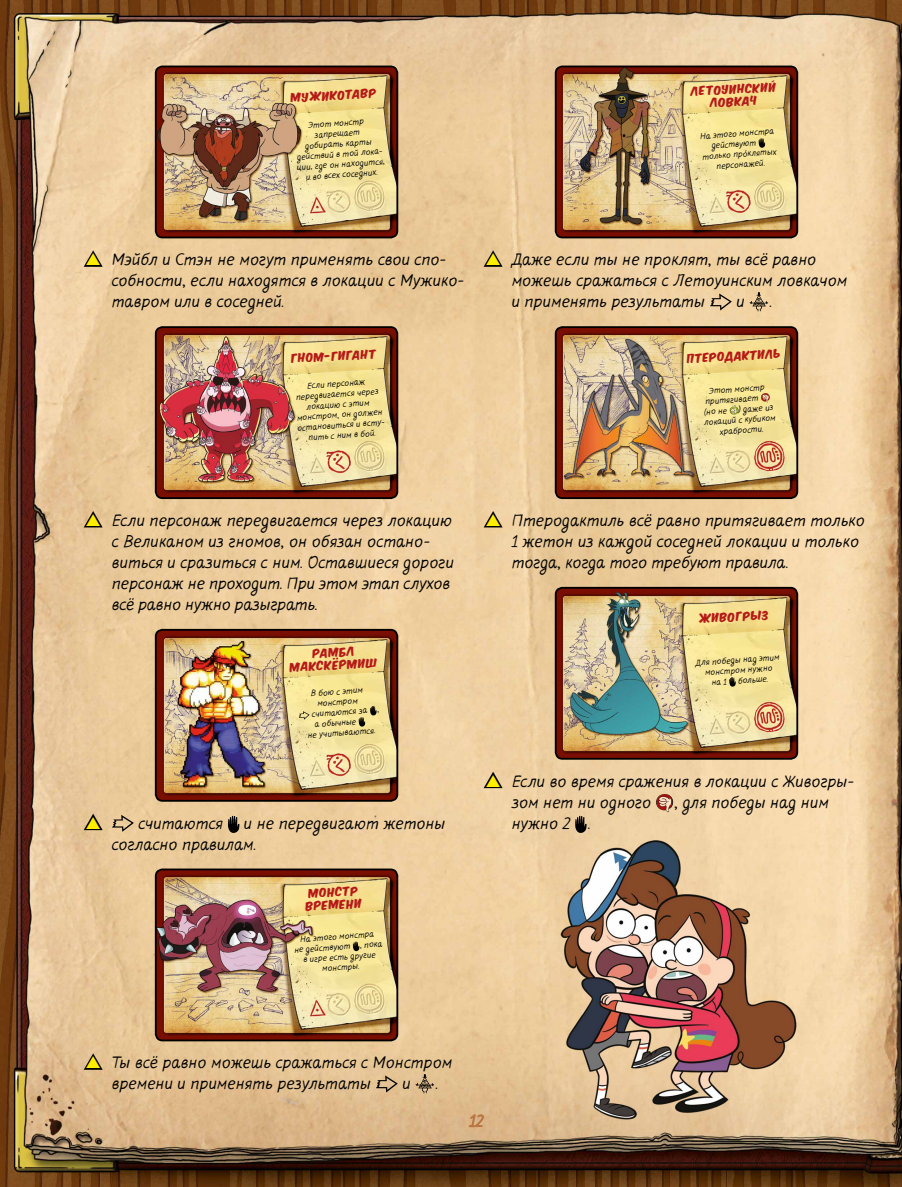
<style>
.page{position:relative;width:902px;height:1187px;background:#fff}
.page>*{position:absolute;margin:0;border:0;box-sizing:border-box;transform-origin:0 0}
.t1{font:16.5px/21px "Flow";letter-spacing:.025em;color:#000}
.t2{font:10.5px/12.6px "Komika Title Axis RUS LAT";color:#b51918;text-align:center}
.t3{font:8.55px/10.4px "Flow";color:#000;text-align:center}
</style>
<div class="page">
<img style="left:0;top:0;width:901px;height:1186px">
<svg style="left:468px;top:1112px;width:16px;height:15px"></svg>
<img style="left:156px;top:66px;width:241px;height:171px">
<div style="left:290px;top:89px;width:86px;height:14px;background:#f8e18e"></div>
<div style="left:155px;top:66px;width:243px;height:172px;border:2px solid #000;border-radius:7px"></div>
<img style="left:156px;top:327px;width:241px;height:171px">
<div style="left:291px;top:349px;width:85px;height:14px;background:#f8e18f"></div>
<div style="left:155px;top:326px;width:243px;height:173px;border:2px solid #000;border-radius:7px"></div>
<img style="left:156px;top:629px;width:241px;height:171px">
<svg style="left:289px;top:646px;width:88px;height:26px;background:#f5de8d"></svg>
<svg style="left:298px;top:711px;width:11px;height:8px"></svg>
<svg style="left:359px;top:706px;width:17px;height:20px"></svg>
<div style="left:155px;top:629px;width:243px;height:172px;border:2px solid #000;border-radius:7px"></div>
<svg style="left:112px;top:814px;width:22px;height:17px"></svg>
<svg style="left:228px;top:815px;width:11px;height:17px"></svg>
<img style="left:156px;top:869px;width:241px;height:171px">
<svg style="left:305px;top:886px;width:56px;height:25px"></svg>
<svg style="left:353px;top:941px;width:6px;height:10px"></svg>
<div style="left:155px;top:868px;width:243px;height:173px;border:2px solid #000;border-radius:7px"></div>
<svg style="left:375px;top:1075px;width:23px;height:17px"></svg>
<svg style="left:415px;top:1073px;width:19px;height:20px"></svg>
<img style="left:555px;top:66px;width:242px;height:171px">
<svg style="left:690px;top:80px;width:85px;height:28px;background:#f2dc8c"></svg>
<svg style="left:758px;top:138px;width:7px;height:10px"></svg>
<div style="left:554px;top:66px;width:244px;height:172px;border:2px solid #000;border-radius:7px"></div>
<svg style="left:709px;top:293px;width:22px;height:17px"></svg>
<svg style="left:749px;top:292px;width:19px;height:20px"></svg>
<img style="left:555px;top:327px;width:242px;height:171px">
<div style="left:686px;top:349px;width:94px;height:14px;background:#f8e18f"></div>
<svg style="left:760px;top:393px;width:9px;height:9px"></svg>
<svg style="left:729px;top:405px;width:9px;height:10px"></svg>
<div style="left:554px;top:326px;width:244px;height:173px;border:2px solid #000;border-radius:7px"></div>
<img style="left:555px;top:587px;width:242px;height:171px">
<div style="left:698px;top:610px;width:70px;height:13px;background:#f7e18e"></div>
<div style="left:554px;top:587px;width:244px;height:172px;border:2px solid #000;border-radius:7px"></div>
<svg style="left:655px;top:793px;width:18px;height:19px"></svg>
<svg style="left:575px;top:815px;width:11px;height:17px"></svg>
<img style="left:558px;top:837px;width:240px;height:284px">
<svg style="left:81px;top:247px;width:23px;height:22px"></svg>
<svg style="left:81px;top:508px;width:23px;height:22px"></svg>
<svg style="left:81px;top:810px;width:23px;height:22px"></svg>
<svg style="left:81px;top:1050px;width:23px;height:22px"></svg>
<svg style="left:481px;top:247px;width:23px;height:22px"></svg>
<svg style="left:481px;top:508px;width:23px;height:22px"></svg>
<svg style="left:481px;top:768px;width:23px;height:22px"></svg>
<svg style="left:711px;top:677px;width:24px;height:9px"></svg>
<p class="t2" style="left:291px;top:92px;width:87px;rotate:-3deg">Мужикотавр</p>
<p class="t3" style="left:294px;top:122px;width:89px;rotate:-4deg">Этот монстр запрещает<br>добирать карты действий в той лока&shy;ции, где он находится, и во всех соседних.</p>
<p class="t1" style="left:112px;top:251px;width:353px">Мэйбл и Стэн не могут применять свои спо&shy;собности, если находятся в локации с Мужико&shy;тавром или в соседней.</p>
<p class="t2" style="left:291px;top:353px;width:86px;rotate:-3deg">Гном-гигант</p>
<p class="t3" style="left:307px;top:381px;width:60px;rotate:-4deg">Если персонаж</p>
<p class="t3" style="left:296px;top:392px;width:84px;rotate:-4deg">передвигается через</p>
<p class="t3" style="left:306px;top:402px;width:64px;rotate:-4deg">локацию с этим</p>
<p class="t3" style="left:297px;top:413px;width:87px;rotate:-4deg">монстром, он должен</p>
<p class="t3" style="left:297px;top:423px;width:90px;rotate:-4deg">остановиться и всту-</p>
<p class="t3" style="left:308px;top:433px;width:69px;rotate:-4deg">пить с ним в бой.</p>
<p class="t1" style="left:112px;top:511px;width:343px">Если персонаж передвигается через локацию с Великаном из гномов, он обязан остано&shy;виться и сразиться с ним. Оставшиеся дороги персонаж не проходит. При этом этап слухов всё равно нужно разыграть.</p>
<p class="t2" style="left:289px;top:649px;width:88px;rotate:-3deg">Рамбл<br>Макcкёрмиш</p>
<p class="t3" style="left:310px;top:689px;width:54px;rotate:-4deg">В бою с этим</p>
<p class="t3" style="left:317px;top:699px;width:42px;rotate:-4deg">монстром</p>
<p class="t3" style="left:312px;top:709px;width:68px;rotate:-4deg">считаются за ,</p>
<p class="t3" style="left:315px;top:719px;width:43px;rotate:-4deg">а обычные</p>
<p class="t3" style="left:307px;top:730px;width:69px;rotate:-4deg">не учитываются.</p>
<p class="t1" style="left:112px;top:814px;width:335px;text-indent:132px">и не передвигают жетоны согласно правилам.</p>
<p class="t2" style="left:305px;top:888px;width:57px;rotate:-3deg">Монстр времени</p>
<p class="t3" style="left:293px;top:935px;width:89px;rotate:-4deg">На этого монстра<br>не действуют , пока в игре есть другие монстры.</p>
<p class="t1" style="left:139px;top:814px;width:86px">считаются</p>
<p class="t1" style="left:112px;top:1053px;width:341px">Ты всё равно можешь сражаться с Монстром времени и применять результаты</p>
<p class="t1" style="left:403px;top:1074px;width:9px">и</p>
<p class="t1" style="left:436px;top:1074px;width:4px">.</p>
<p class="t2" style="left:690px;top:86px;width:86px;rotate:-3deg">Летоуинский ловкач</p>
<p class="t3" style="left:700px;top:132px;width:76px;rotate:-4deg">На этого монстра</p>
<p class="t3" style="left:711px;top:141px;width:46px;rotate:-4deg">действуют</p>
<p class="t3" style="left:702px;top:152px;width:76px;rotate:-4deg">только про' клятых</p>
<p class="t3" style="left:716px;top:161px;width:50px;rotate:-4deg">персонажей.</p>
<p class="t1" style="left:512px;top:251px;width:336px">Даже если ты не проклят, ты всё равно можешь сражаться с Летоуинским ловкачом и применять результаты</p>
<p class="t1" style="left:736px;top:293px;width:9px">и</p>
<p class="t1" style="left:770px;top:293px;width:4px">.</p>
<p class="t2" style="left:686px;top:353px;width:95px;rotate:-3deg">Птеродактиль</p>
<p class="t3" style="left:702px;top:387px;width:63px;text-align:left;text-indent:6px;rotate:-4deg">Этот монстр притягивает (но не</p>
<p class="t3" style="left:738px;top:405px;width:36px;rotate:-4deg">) даже из</p>
<p class="t3" style="left:704px;top:418px;width:73px;rotate:-4deg">локаций с кубиком</p>
<p class="t3" style="left:719px;top:427px;width:45px;rotate:-4deg">храбрости.</p>
<p class="t1" style="left:512px;top:511px;width:354px">Птеродактиль всё равно притягивает только<br>1 жетон из каждой соседней локации и только тогда, когда того требуют правила.</p>
<p class="t2" style="left:698px;top:613px;width:71px;rotate:-3deg">Живогрыз</p>
<p class="t3" style="left:695px;top:658px;width:86px;rotate:-4deg">Для победы над этим</p>
<p class="t3" style="left:704px;top:668px;width:69px;rotate:-4deg">монстром нужно</p>
<p class="t3" style="left:737px;top:676px;width:31px;rotate:-4deg">больше.</p>
<p class="t1" style="left:512px;top:772px;width:343px">Если во время сражения в локации с Живогры&shy;зом нет ни одного</p>
<p class="t1" style="left:675px;top:793px;width:155px">, для победы над ним</p>
<p class="t1" style="left:512px;top:814px;width:80px">нужно 2 .</p>
</div>
